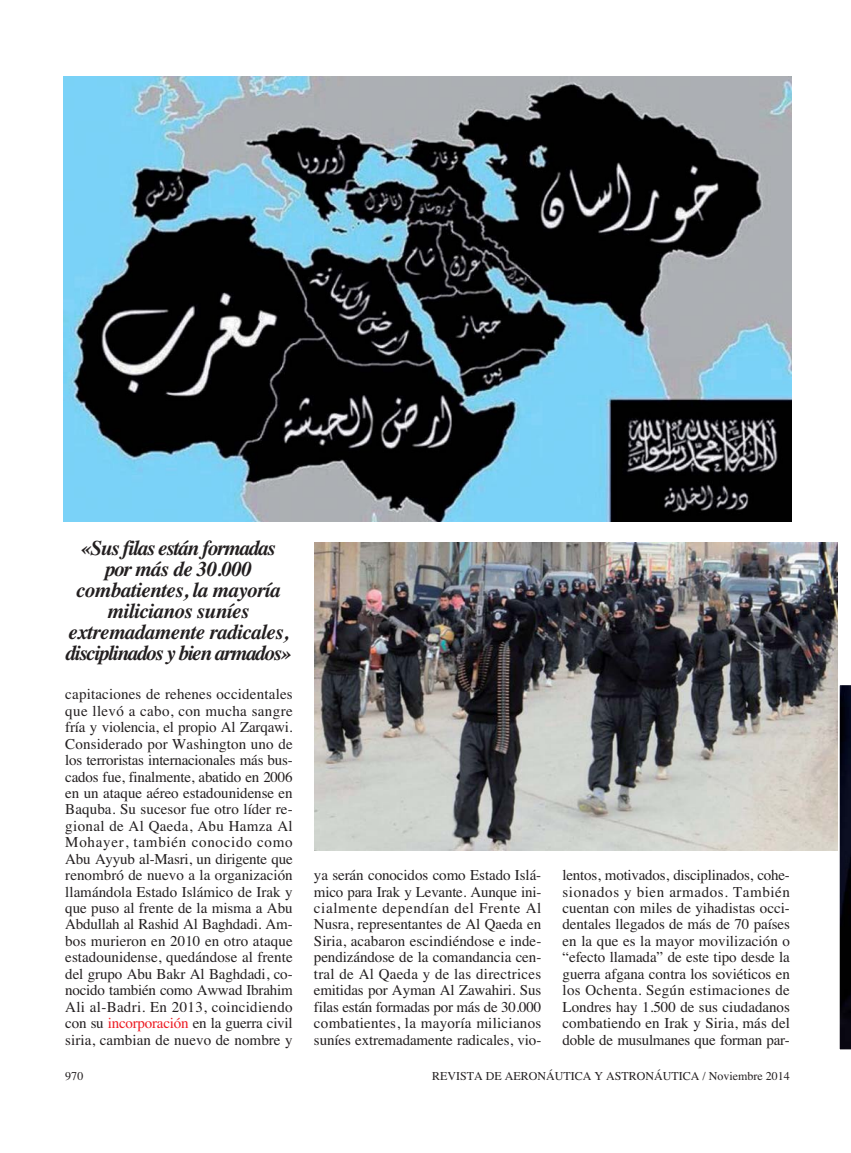
<style>
.page{position:relative;width:851px;height:1153px;background:#fff}
.page>*{position:absolute;margin:0;border:0;box-sizing:border-box;transform-origin:0 0}
.t1{font:italic 700 21px/21px "Times";letter-spacing:-.025em;color:#231f20;text-align:center}
.t2{font:15px/16.4px "Times";letter-spacing:-.01em;color:#231f20;text-align:justify}
.t3{font:12px "Times";color:#231f20}
.s1{color:#ed1c24}
</style>
<div class="page">
<img style="left:64px;top:77px;width:727px;height:444px">
<svg style="left:839px;top:685px;width:11px;height:365px;background:#161722"></svg>
<img style="left:315px;top:542px;width:522px;height:308px">
<h1 class="t1" style="left:66px;top:539px;width:227px">«Sus filas están formadas por más de 30.000 combatientes, la mayoría milicianos suníes extremadamente radicales, disciplinados y bien armados»</h1>
<p class="t2" style="left:65px;top:687px;width:229px">capitaciones de rehenes occidentales que llevó a cabo, con mucha sangre fría y violencia, el propio Al Zarqawi.<br>Considerado por Washington uno de los terroristas internacionales más bus&shy;cados fue, finalmente, abatido en 2006 en un ataque aéreo estadounidense en Baquba. Su sucesor fue otro líder re&shy;gional de Al Qaeda, Abu Hamza Al Mohayer, también conocido como Abu Ayyub al-Masri, un dirigente que renombró de nuevo a la organización llamándola Estado Islámico de Irak y que puso al frente de la misma a Abu Abdullah al Rashid Al Baghdadi. Am&shy;bos murieron en 2010 en otro ataque estadounidense, quedándose al frente del grupo Abu Bakr Al Baghdadi, co&shy;nocido también como Awwad Ibrahim Ali al-Badri. En 2013, coincidiendo con su <span class="s1">incorporación</span> en la guerra civil siria, cambian de nuevo de nombre y</p>
<p class="t2" style="left:314px;top:868px;width:229px">ya serán conocidos como Estado Islá&shy;mico para Irak y Levante. Aunque ini&shy;cialmente dependían del Frente Al Nusra, representantes de Al Qaeda en Siria, acabaron escindiéndose e inde&shy;pendizándose de la comandancia cen&shy;tral de Al Qaeda y de las directrices emitidas por Ayman Al Zawahiri. Sus filas están formadas por más de 30.000 combatientes, la mayoría milicianos suníes extremadamente radicales, vio-</p>
<p class="t2" style="left:562px;top:868px;width:229px">lentos, motivados, disciplinados, cohe&shy;sionados y bien armados. También cuentan con miles de yihadistas occi&shy;dentales llegados de más de 70 países en la que es la mayor movilización o “efecto llamada” de este tipo desde la guerra afgana contra los soviéticos en los Ochenta. Según estimaciones de Londres hay 1.500 de sus ciudadanos combatiendo en Irak y Siria, más del doble de musulmanes que forman par-</p>
<p class="t3" style="left:65px;top:1071px;width:19px">970</p>
<p class="t3" style="left:432px;top:1071px;width:359px">REVISTA DE AERONÁUTICA Y ASTRONÁUTICA / Noviembre 2014</p>
</div>
